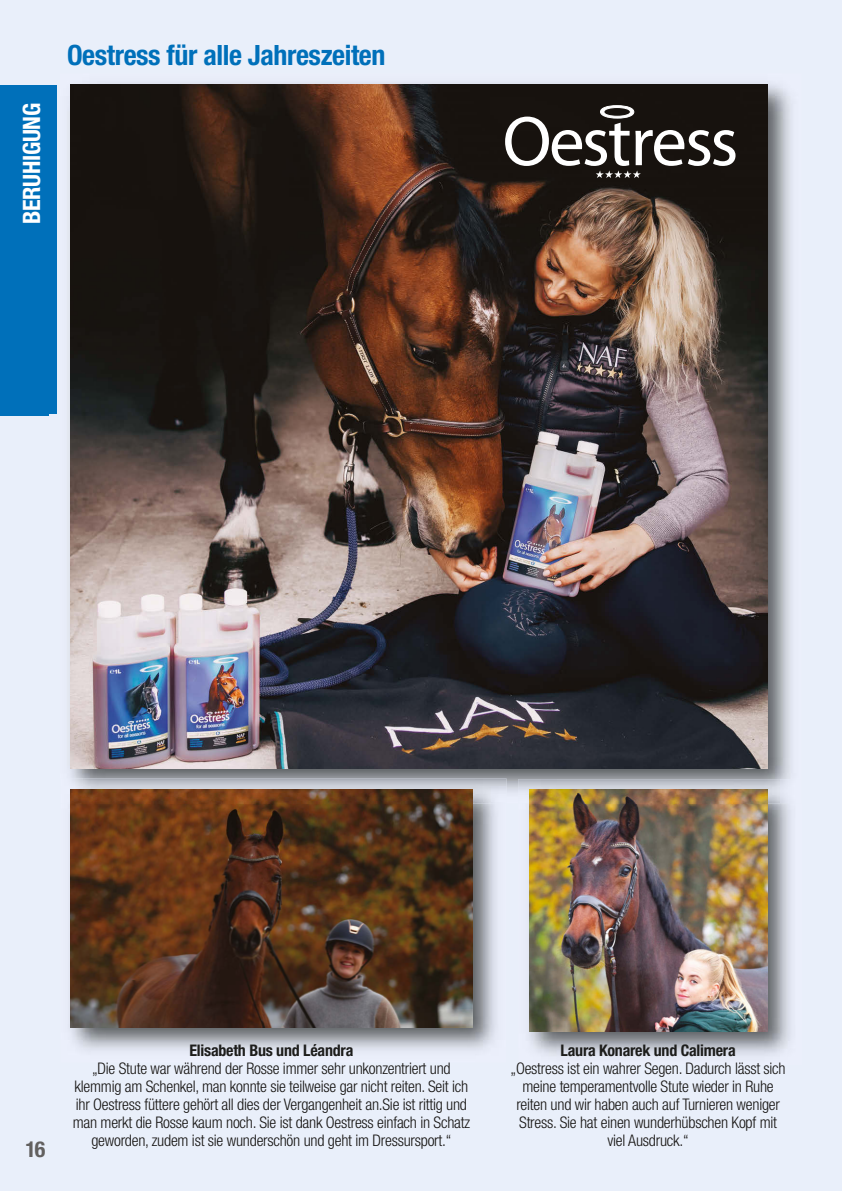
<style>
.page{position:relative;width:842px;height:1191px;background:#fff}
.page>*{position:absolute;margin:0;border:0;box-sizing:border-box;transform-origin:0 0}
.t1{font:700 condensed 28px "Helvetica Neue LT Pro";letter-spacing:-.015em;color:#0070ba}
.t2{font:700 condensed 24px "Helvetica Neue LT Pro";letter-spacing:-.015em;color:#fff}
.t3{font:700 condensed 22px "Helvetica Neue LT Pro";color:#62605f}
.t4{font:300 condensed 16px/18px "Helvetica Neue LT Pro";letter-spacing:-.015em;color:#161412;text-align:center}
.s1{font-weight:700;color:#1d1d1b}
</style>
<div class="page">
<div style="left:0;top:0;width:842px;height:1190px;background:#e9effa"></div>
<div style="left:0;top:85px;width:57px;height:329px;background:#0070ba"></div>
<img style="left:70px;top:803px;width:426px;height:247px">
<img style="left:70px;top:803px;width:402px;height:224px">
<img style="left:529px;top:803px;width:262px;height:253px">
<img style="left:529px;top:803px;width:238px;height:228px">
<img style="left:69px;top:83px;width:722px;height:709px">
<img style="left:69px;top:778px;width:437px;height:25px">
<img style="left:70px;top:789px;width:402px;height:14px">
<img style="left:518px;top:779px;width:273px;height:24px">
<img style="left:529px;top:789px;width:238px;height:14px">
<img style="left:70px;top:84px;width:697px;height:684px">
<div style="left:600px;top:105px;width:34px;height:14px;border:1px solid #fff;border-radius:50%"></div>
<svg style="left:505px;top:106px;width:230px;height:72px;background:#4c4845"></svg>
<p class="t2" style="left:23px;top:224px;width:123px;rotate:-90deg">BERUHIGUNG</p>
<p class="t1" style="left:67px;top:45px;width:320px">Oestress für alle Jahreszeiten</p>
<p class="t3" style="left:25px;top:1141px;width:22px">16</p>
<p class="t4" style="left:73px;top:1042px;width:399px"><span class="s1">Elisabeth Bus und Léandra<br></span>„Die Stute war während der Rosse immer sehr unkonzentriert und klemmig am Schenkel, man konnte sie teilweise gar nicht reiten. Seit ich ihr Oestress füttere gehört all dies der Vergangenheit an.Sie ist rittig und man merkt die Rosse kaum noch. Sie ist dank Oestress einfach in Schatz geworden, zudem ist sie wunderschön und geht im Dressursport.“</p>
<p class="t4" style="left:511px;top:1042px;width:277px"><span class="s1">Laura Konarek und Calimera<br></span>„Oestress ist ein wahrer Segen. Dadurch lässt sich meine temperamentvolle Stute wieder in Ruhe reiten und wir haben auch auf Turnieren weniger Stress. Sie hat einen wunderhübschen Kopf mit viel Ausdruck.“</p>
</div>
